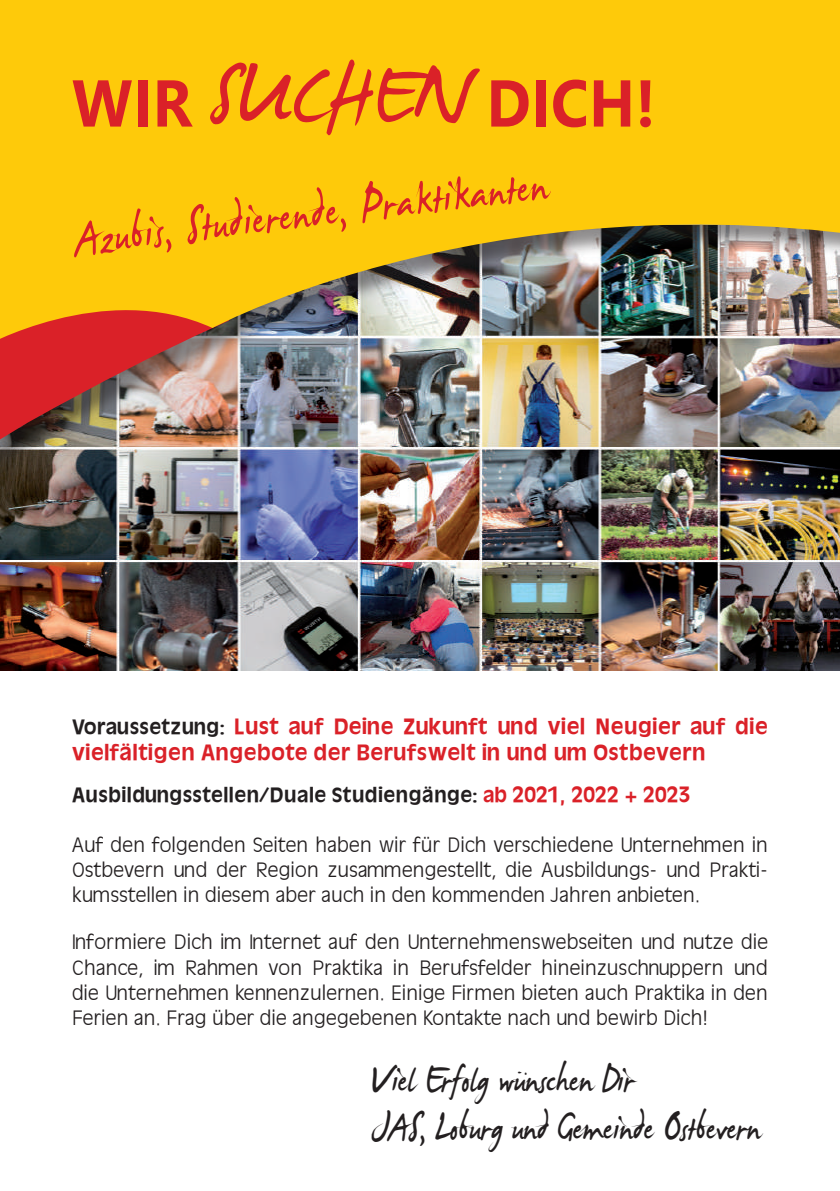
<style>
.page{position:relative;width:840px;height:1191px;background:#fff}
.page>*{position:absolute;margin:0;border:0;box-sizing:border-box;transform-origin:0 0}
.t1{font:75px "James Fajardo";color:#da2128;scale:.79 1}
.t2{font:700 66px "Segoe UI";letter-spacing:.01em;color:#da2128;scale:.91 1}
.t3{font:60px/48px "James Fajardo";color:#231f20;scale:.79 1}
.t4{font:32px "James Fajardo";color:#231f20}
.t5{font:700 22px/26.4px "Antilope";color:#da2128}
.t6{font:20.6px/25.2px "Antilope Light Normal";color:#231f20;text-align:justify}
.t7{font:700 20.6px "Antilope";color:#231f20}
.s1{font-family:"James Fajardo";font-weight:400;font-size:118.8px}
.s2{font-size:20.6px;color:#231f20}
.s3{color:#da2128}
.s4{font-size:22px;color:#da2128}
</style>
<div class="page">
<img style="left:0;top:475px;width:839px;height:196px">
<div style="left:0;top:0;width:839px;height:475px;background:#231f20;opacity:.5"></div>
<img style="left:0;top:348px;width:228px;height:122px">
<img style="left:0;top:0;width:839px;height:348px">
<h2 class="t2" style="left:72px;top:41px;width:642px">WIR <span class="s1">SUCHEN</span> DICH!</h2>
<h1 class="t1" style="left:69px;top:203px;width:604px;rotate:-7deg">Azubis, Studierende, Praktikanten</h1>
<p class="t5" style="left:72px;top:712px;width:697px"><span class="s2">Voraussetzung:</span> Lust auf Deine Zukunft und viel Neugier auf die vielfältigen Angebote der Berufswelt in und um Ostbevern</p>
<p class="t7" style="left:72px;top:783px;width:619px">Ausbildungsstellen/Duale Studiengänge: <span class="s3">ab</span> <span class="s4">2021, 2022 + 2023</span></p>
<p class="t6" style="left:72px;top:832px;width:697px">Auf den folgenden Seiten haben wir für Dich verschiedene Unternehmen in Ostbevern und der Region zusammengestellt, die Ausbildungs- und Prakti&shy;kumsstellen in diesem aber auch in den kommenden Jahren anbieten.</p>
<p class="t6" style="left:72px;top:929px;width:697px">Informiere Dich im Internet auf den Unternehmenswebseiten und nutze die Chance, im Rahmen von Praktika in Berufsfelder hineinzuschnuppern und die Unternehmen kennenzulernen. Einige Firmen bieten auch Praktika in den Ferien an. Frag über die angegebenen Kontakte nach und bewirb Dich!</p>
<h3 class="t3" style="left:371px;top:1060px;width:493px">Viel Erfolg wunschen Dir<br>JAS, Loburg und Gemeinde Ostbevern</h3>
<h3 class="t4" style="left:504px;top:1075px;width:7px;rotate:-90deg">:</h3>
</div>
